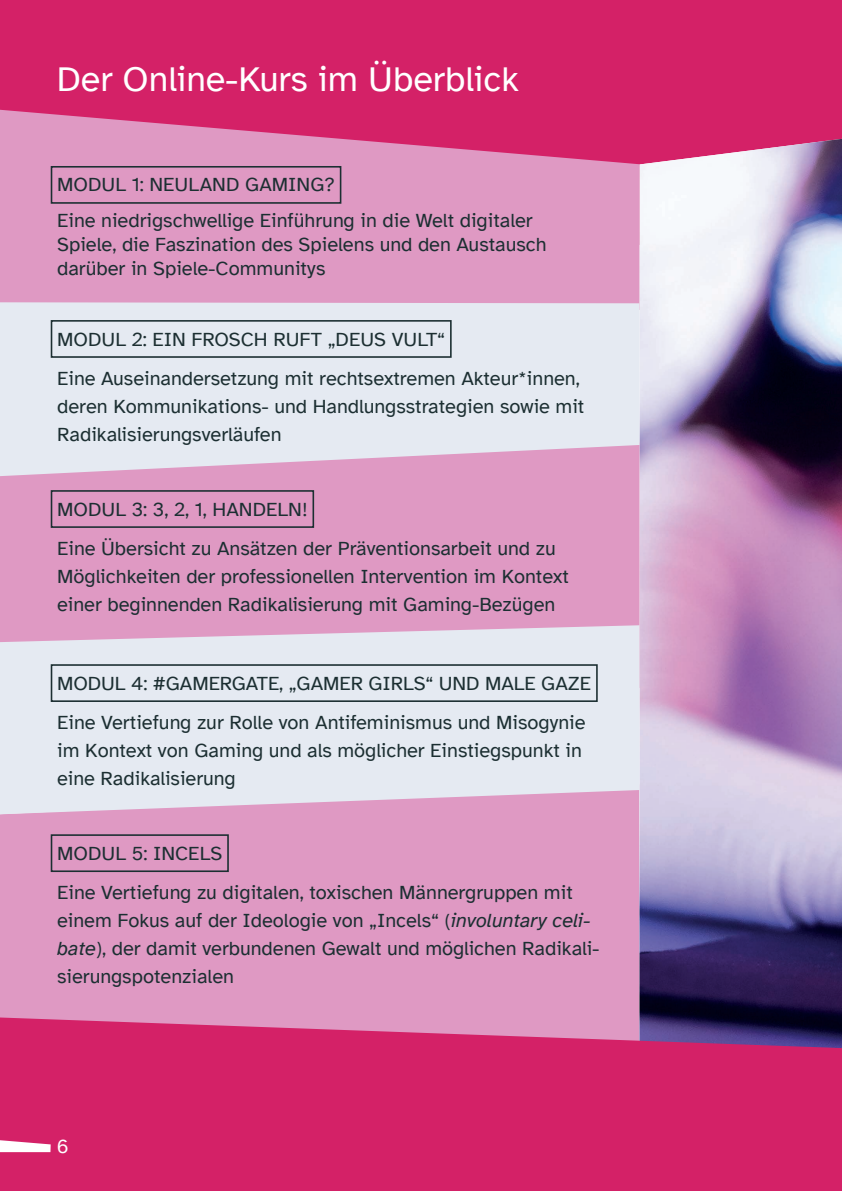
<style>
.page{position:relative;width:842px;height:1191px;background:#fff}
.page>*{position:absolute;margin:0;border:0;box-sizing:border-box;transform-origin:0 0}
.Überschrift_1{font:36px "Atkinson Hyperlegible";color:#fff}
.Flisstext_ja{font:20px/28px "Atkinson Hyperlegible";color:#1c2f32}
.Filsstext_Modul_titel{font:20px "Atkinson Hyperlegible";color:#1c2f32}
.t1{font:20px "Atkinson Hyperlegible";color:#fff}
.s1{font-style:italic}
</style>
<div class="page">
<div style="left:0;top:0;width:842px;height:139px;background:#d42167"></div>
<div style="left:0;top:814px;width:639px;height:203px;background:#df99c3"></div>
<img style="left:639px;top:139px;width:203px;height:878px">
<svg style="left:0;top:1017px;width:842px;height:174px;background:#ce276b"></svg>
<svg style="left:0;top:110px;width:639px;height:192px;background:#dd87b5"></svg>
<div style="left:0;top:476px;width:639px;height:149px;background:#df99c3"></div>
<svg style="left:0;top:302px;width:639px;height:174px;background:#e4e2ed"></svg>
<svg style="left:0;top:625px;width:639px;height:189px;background:#e4e0ec"></svg>
<div style="left:51px;top:166px;width:290px;height:38px;border:2px solid #1c2f32"></div>
<div style="left:51px;top:320px;width:401px;height:38px;border:2px solid #1c2f32"></div>
<div style="left:51px;top:490px;width:263px;height:38px;border:2px solid #1c2f32"></div>
<div style="left:51px;top:664px;width:547px;height:38px;border:2px solid #1c2f32"></div>
<div style="left:51px;top:834px;width:178px;height:38px;border:2px solid #1c2f32"></div>
<svg style="left:0;top:1138px;width:51px;height:14px"></svg>
<p class="Überschrift_1" style="left:57px;top:59px;width:464px">Der Online-Kurs im Überblick</p>
<p class="Filsstext_Modul_titel" style="left:57px;top:174px;width:279px">MODUL 1: NEULAND GAMING?</p>
<p class="Flisstext_ja" style="left:57px;top:208px;width:491px;line-height:24px">Eine niedrigschwellige Einführung in die Welt digitaler<br>Spiele, die Faszination des Spielens und den Austausch darüber in Spiele-Communitys</p>
<p class="Filsstext_Modul_titel" style="left:57px;top:328px;width:389px">MODUL 2: EIN FROSCH RUFT „DEUS VULT“</p>
<p class="Flisstext_ja" style="left:57px;top:364px;width:529px">Eine Auseinandersetzung mit rechtsextremen Akteur*innen, deren Kommunikations- und Handlungsstrategien sowie mit<br>Radikalisierungsverläufen</p>
<p class="Filsstext_Modul_titel" style="left:57px;top:498px;width:252px">MODUL 3: 3, 2, 1, HANDELN!</p>
<p class="Flisstext_ja" style="left:57px;top:534px;width:513px">Eine Übersicht zu Ansätzen der Präventionsarbeit und zu<br>Möglichkeiten der professionellen Intervention im Kontext einer beginnenden Radikalisierung mit Gaming-Bezügen</p>
<p class="Filsstext_Modul_titel" style="left:57px;top:672px;width:535px">MODUL 4: #GAMERGATE, „GAMER GIRLS“ UND MALE GAZE</p>
<p class="Flisstext_ja" style="left:57px;top:708px;width:530px">Eine Vertiefung zur Rolle von Antifeminismus und Misogynie im Kontext von Gaming und als möglicher Einstiegspunkt in eine Radikalisierung</p>
<p class="Filsstext_Modul_titel" style="left:57px;top:842px;width:167px">MODUL 5: INCELS</p>
<p class="Flisstext_ja" style="left:57px;top:878px;width:544px">Eine Vertiefung zu digitalen, toxischen Männergruppen mit einem Fokus auf der Ideologie von „Incels“ (<span class="s1">involuntary celi&shy;bate</span>), der damit verbundenen Gewalt und möglichen Radikali&shy;sierungspotenzialen</p>
<p class="t1" style="left:57px;top:1135px;width:13px">6</p>
</div>
